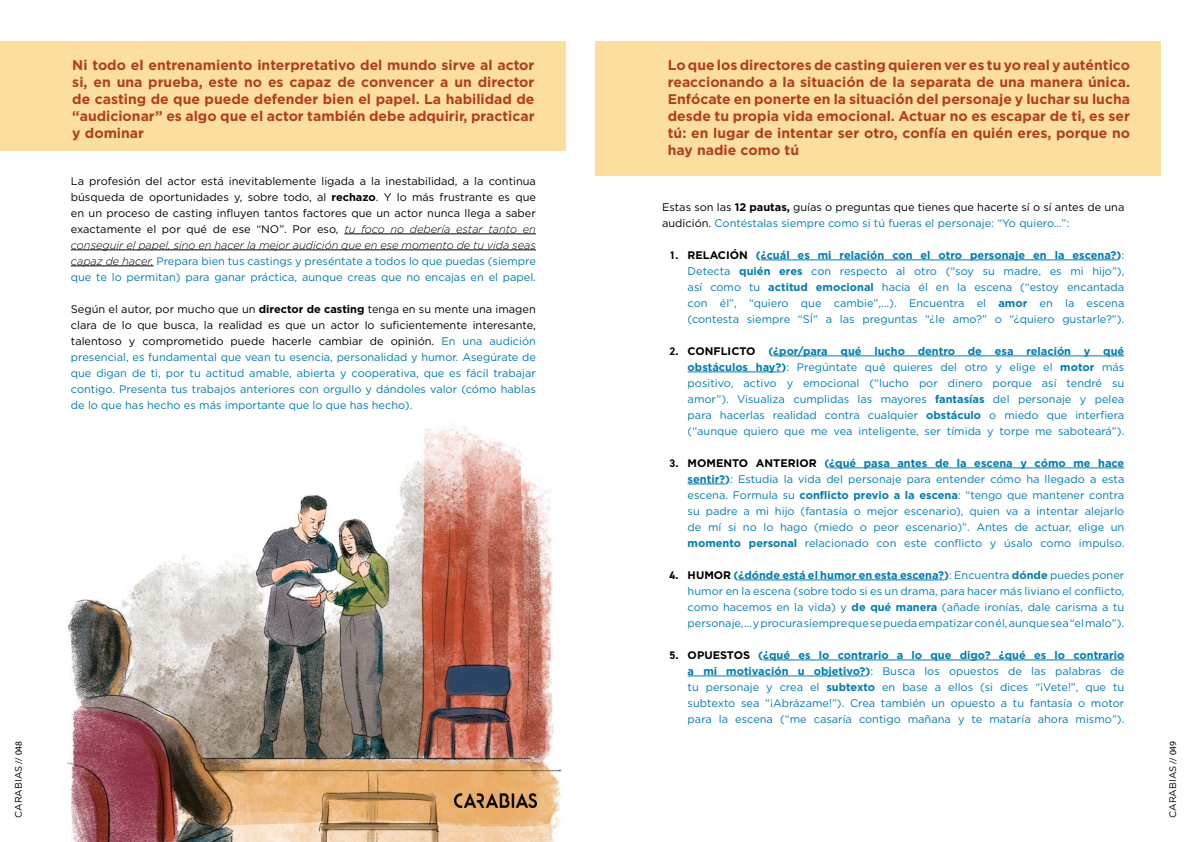
<style>
.page{position:relative;width:1191px;height:842px;background:#fff}
.page>*{position:absolute;margin:0;border:0;box-sizing:border-box;transform-origin:0 0}
.t1{font:700 14px/17px "Gotham";color:#b13e20;text-align:justify}
.t2{font:11px/16px "Gotham";color:#007cb0;text-align:justify}
.t3{font:11px/16px "Gotham";color:#000;text-align:justify}
.t4{font:9.5px "Gotham";color:#000}
.s1{font-weight:700}
.s2{font-weight:300;font-style:italic}
.s3{color:#007cb0}
.s4{color:#000}
.s5{font-weight:700;color:#000}
.s6{font-family:"Myriad Pro"}
.s7{font-family:"DIN2014";font-weight:700;color:#000}
</style>
<div class="page">
<img style="left:67px;top:425px;width:494px;height:417px">
<hr style="left:344px;top:233px;width:192px;height:1px;background:#000">
<hr style="left:71px;top:249px;width:465px;height:1px;background:#000">
<hr style="left:71px;top:265px;width:82px;height:1px;background:#000">
<div style="left:0;top:42px;width:566px;height:109px;background:#fcdf9f"></div>
<img style="left:455px;top:794px;width:81px;height:14px">
<hr style="left:760px;top:260px;width:356px;height:1px;background:#007cb0">
<hr style="left:773px;top:356px;width:351px;height:1px;background:#007cb0">
<hr style="left:687px;top:372px;width:94px;height:1px;background:#007cb0">
<hr style="left:829px;top:468px;width:295px;height:1px;background:#007cb0">
<hr style="left:687px;top:484px;width:38px;height:1px;background:#007cb0">
<hr style="left:738px;top:580px;width:206px;height:1px;background:#007cb0">
<hr style="left:763px;top:660px;width:361px;height:1px;background:#007cb0">
<hr style="left:687px;top:676px;width:178px;height:1px;background:#007cb0">
<div style="left:595px;top:42px;width:566px;height:134px;background:#fcdf9f"></div>
<p class="t1" style="left:72px;top:56px;width:464px">Ni todo el entrenamiento interpretativo del mundo sirve al actor si, en una prueba, este no es capaz de convencer a un director de casting de que puede defender bien el papel. La habilidad de “audicionar” es algo que el actor también debe adquirir, practicar y dominar</p>
<p class="t3" style="left:71px;top:173px;width:466px">La profesión del actor está inevitablemente ligada a la inestabilidad, a la continua búsqueda de oportunidades y, sobre todo, al <span class="s1">rechazo</span>. Y lo más frustrante es que en un proceso de casting influyen tantos factores que un actor nunca llega a saber exactamente el por qué de ese “NO”. Por eso, <span class="s2">tu foco no debería estar tanto en conseguir el papel, sino en hacer la mejor audición que en ese momento de tu vida seas capaz de hacer.</span> <span class="s3">Prepara bien tus castings y preséntate a todos lo que puedas (siempre que te lo permitan) para ganar práctica, aunque creas que no encajas en el papel.</span></p>
<p class="t2" style="left:71px;top:301px;width:466px"><span class="s4">Según el autor, por mucho que un</span> <span class="s5">director de casting</span> <span class="s4">tenga en su mente una imagen clara de lo que busca, la realidad es que un actor lo suficientemente interesante, talentoso y comprometido puede hacerle cambiar de opinión.</span> En una audición presencial, es fundamental que vean tu esencia, personalidad y humor. Asegúrate de que digan de ti, por tu actitud amable, abierta y cooperativa, que es fácil trabajar contigo. Presenta tus trabajos anteriores con orgullo y dándoles valor (cómo hablas de lo que has hecho es más importante que lo que has hecho).</p>
<p class="t4" style="left:12px;top:818px;width:79px;rotate:-90deg">CARABIAS <span class="s6">// 048</span></p>
<p class="t1" style="left:668px;top:56px;width:464px">Lo que los directores de casting quieren ver es tu yo real y auténtico reaccionando a la situación de la separata de una manera única.<br>Enfócate en ponerte en la situación del personaje y luchar su lucha desde tu propia vida emocional. Actuar no es escapar de ti, es ser tú: en lugar de intentar ser otro, confía en quién eres, porque no hay nadie como tú</p>
<p class="t3" style="left:662px;top:199px;width:464px">Estas son las <span class="s1">12 pautas,</span> guías o preguntas que tienes que hacerte sí o sí antes de una audición. <span class="s3">Contéstalas siempre como si tú fueras el personaje: “Yo quiero…”:</span></p>
<p class="t2" style="left:687px;top:247px;width:438px;text-indent:-18px"><span class="s7">1.</span> <span class="s5">RELACIÓN</span> <span class="s1">(¿cuál es mi relación con el otro personaje en la escena?)</span>:<br>Detecta <span class="s1">quién eres</span> con respecto al otro (“soy su madre, es mi hijo”), así como tu <span class="s1">actitud emocional</span> hacia él en la escena (“estoy encantada con él”, “quiero que cambie”,...). Encuentra el <span class="s1">amor</span> en la escena (contesta siempre “SÍ” a las preguntas “¿le amo?” o “¿quiero gustarle?”).</p>
<p class="t2" style="left:687px;top:343px;width:438px;text-indent:-18px"><span class="s7">2.</span> <span class="s5">CONFLICTO</span> <span class="s1">(¿por/para qué lucho dentro de esa relación y qué obstáculos hay?)</span>: Pregúntate qué quieres del otro y elige el <span class="s1">motor</span> más positivo, activo y emocional (“lucho por dinero porque así tendré su amor”). Visualiza cumplidas las mayores <span class="s1">fantasías</span> del personaje y pelea para hacerlas realidad contra cualquier <span class="s1">obstáculo</span> o miedo que interfiera (“aunque quiero que me vea inteligente, ser tímida y torpe me saboteará”).</p>
<p class="t2" style="left:687px;top:455px;width:438px;text-indent:-18px"><span class="s7">3.</span> <span class="s5">MOMENTO ANTERIOR</span> <span class="s1">(¿qué pasa antes de la escena y cómo me hace sentir?)</span>: Estudia la vida del personaje para entender cómo ha llegado a esta escena. Formula su <span class="s1">conflicto previo a la escena</span>: “tengo que mantener contra su padre a mi hijo (fantasía o mejor escenario), quien va a intentar alejarlo de mí si no lo hago (miedo o peor escenario)”. Antes de actuar, elige un <span class="s1">momento personal</span> relacionado con este conflicto y úsalo como impulso.</p>
<p class="t2" style="left:687px;top:567px;width:438px;text-indent:-18px"><span class="s7">4.</span> <span class="s5">HUMOR</span> <span class="s1">(¿dónde está el humor en esta escena?)</span>: Encuentra <span class="s1">dónde</span> puedes poner humor en la escena (sobre todo si es un drama, para hacer más liviano el conflicto, como hacemos en la vida) y <span class="s1">de qué manera</span> (añade ironías, dale carisma a tu personaje,... y procura siempre que se pueda empatizar con él, aunque sea “el malo”).</p>
<p class="t2" style="left:687px;top:647px;width:438px;text-indent:-18px"><span class="s7">5.</span> <span class="s5">OPUESTOS</span> <span class="s1">(¿qué es lo contrario a lo que digo? ¿qué es lo contrario a mi motivación u objetivo?)</span>: Busca los opuestos de las palabras de tu personaje y crea el <span class="s1">subtexto</span> en base a ellos (si dices “¡Vete!”, que tu subtexto sea “¡Abrázame!”). Crea también un opuesto a tu fantasía o motor para la escena (“me casaría contigo mañana y te mataría ahora mismo”).</p>
<p class="t4" style="left:1166px;top:818px;width:79px;rotate:-90deg">CARABIAS <span class="s6">// 049</span></p>
</div>
